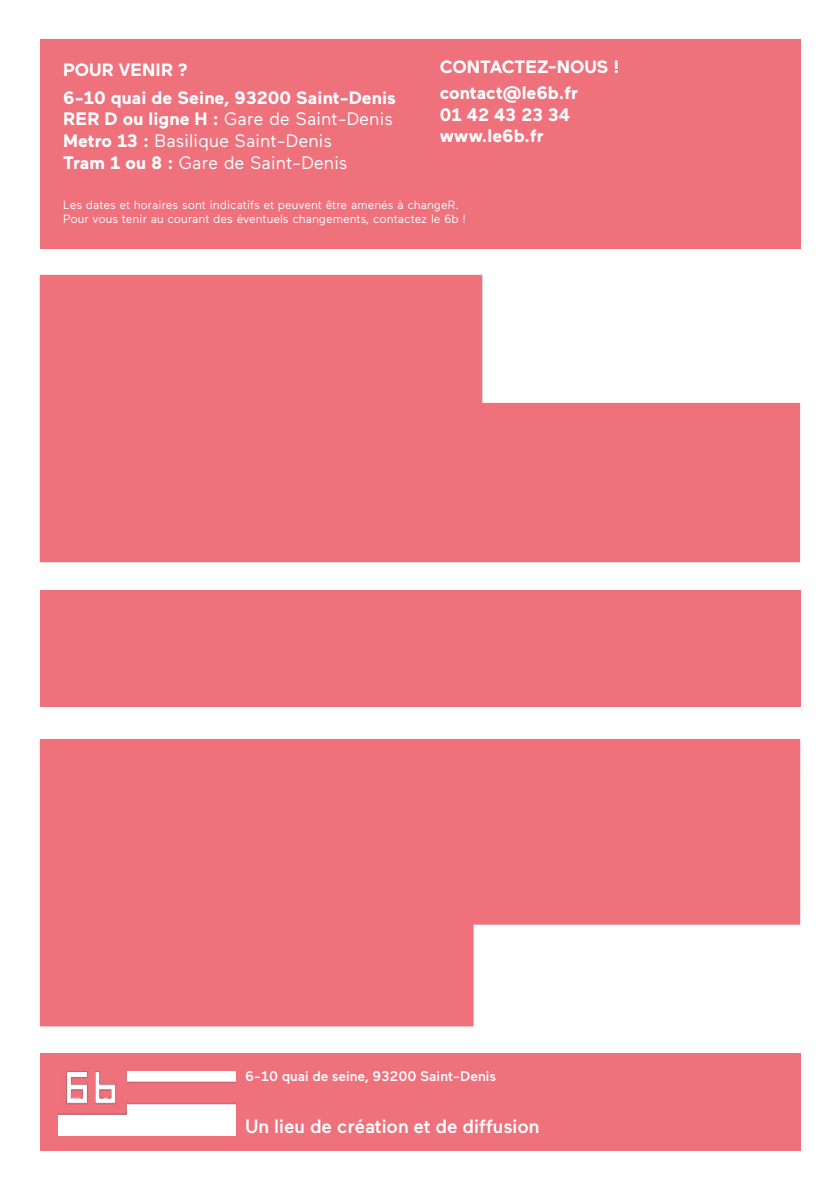
<style>
.page{position:relative;width:840px;height:1191px;background:#fff}
.page>*{position:absolute;margin:0;border:0;box-sizing:border-box;transform-origin:0 0}
.t1{font:500 19.2px "Maax";color:#fff}
.t2{font:700 18px/21.6px "Maax";color:#fff}
.t3{font:700 17.8px "Maax";color:#fff}
.t4{font:500 14px "Maax";color:#fff}
.t5{font:12px/14.4px "Maax";color:#fff}
.s1{font-weight:400}
</style>
<div class="page">
<div style="left:40px;top:40px;width:759px;height:209px;background:#ee717c"></div>
<div style="left:40px;top:1053px;width:759px;height:98px;background:#ee717c"></div>
<img style="left:58px;top:1071px;width:177px;height:64px">
<svg style="left:40px;top:739px;width:759px;height:287px;fill:#ee717c"></svg>
<div style="left:40px;top:590px;width:759px;height:117px;background:#ee717c"></div>
<svg style="left:40px;top:275px;width:759px;height:287px;fill:#ee717c"></svg>
<p class="t3" style="left:63px;top:60px;width:126px">POUR VENIR ?</p>
<p class="t2" style="left:63px;top:87px;width:334px">6-10 quai de Seine, 93200 Saint-Denis RER D ou ligne H : <span class="s1">Gare de Saint-Denis </span>Metro 13 : <span class="s1">Basilique Saint-Denis<br></span>Tram 1 ou 8 : <span class="s1">Gare de Saint-Denis</span></p>
<p class="t3" style="left:439px;top:57px;width:181px">CONTACTEZ-NOUS !</p>
<p class="t2" style="left:439px;top:82px;width:140px">contact@le6b.fr<br>01 42 43 23 34 www.le6b.fr</p>
<p class="t5" style="left:63px;top:198px;width:404px">Les dates et horaires sont indicatifs et peuvent être amenés à changeR.<br>Pour vous tenir au courant des éventuels changements, contactez le 6b !</p>
<p class="t4" style="left:245px;top:1068px;width:252px">6-10 quai de seine, 93200 Saint-Denis</p>
<p class="t1" style="left:245px;top:1116px;width:296px">Un lieu de création et de diffusion</p>
</div>
